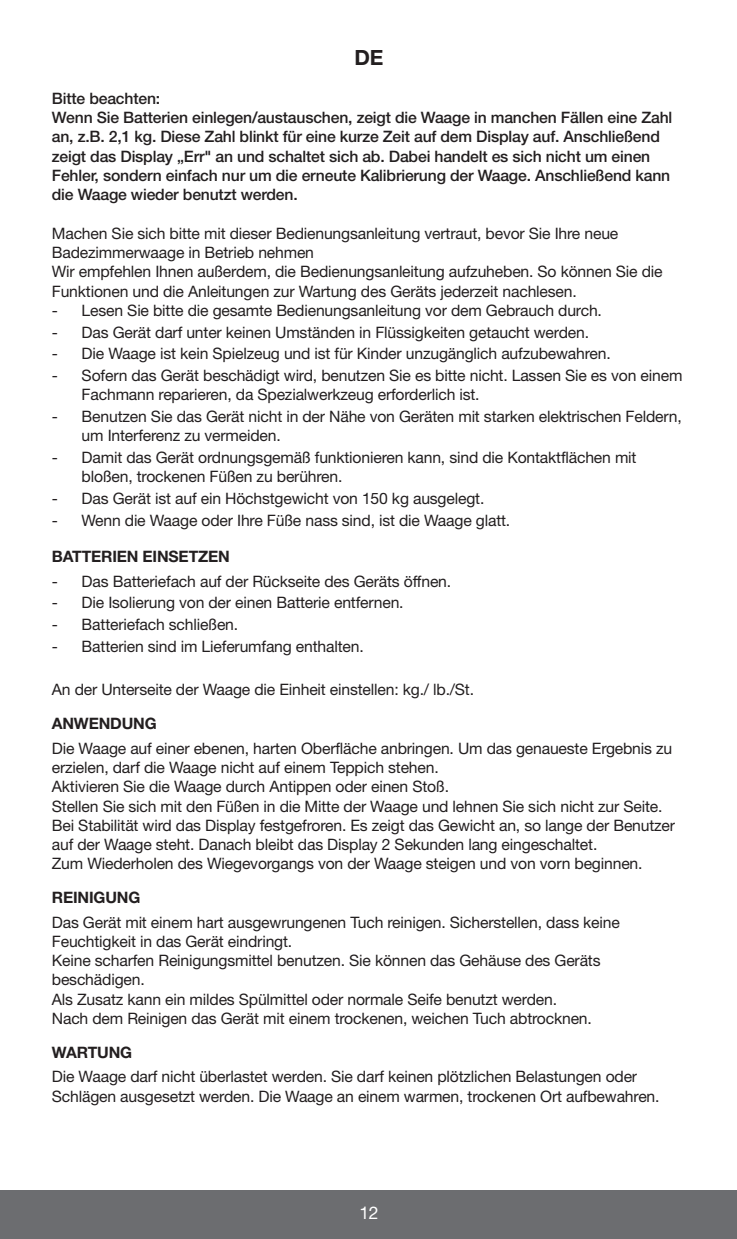
<style>
.page{position:relative;width:737px;height:1239px;background:#fff}
.page>*{position:absolute;margin:0;border:0;box-sizing:border-box;transform-origin:0 0}
.t1{font:700 21px "Helvetica Neue";color:#231f20}
.t2{font:17.5px "Helvetica Neue";color:#fff}
.t3{font:15.75px/19.2px "Helvetica Neue";letter-spacing:-.01em;color:#231f20}
.t4{font:500 15.75px/19.2px "Helvetica Neue";letter-spacing:-.01em;color:#231f20}
.t5{font:700 15.75px "Helvetica Neue";letter-spacing:-.01em;color:#231f20}
</style>
<div class="page">
<div style="left:0;top:1190px;width:737px;height:48px;background:#6c6d70"></div>
<h1 class="t1" style="left:354px;top:50px;width:30px">DE</h1>
<p class="t4" style="left:52px;top:90px;width:622px">Bitte beachten:<br>Wenn Sie Batterien einlegen/austauschen, zeigt die Waage in manchen Fällen eine Zahl an, z.B. 2,1 kg. Diese Zahl blinkt für eine kurze Zeit auf dem Display auf. Anschließend zeigt das Display „Err" an und schaltet sich ab. Dabei handelt es sich nicht um einen Fehler, sondern einfach nur um die erneute Kalibrierung der Waage. Anschließend kann die Waage wieder benutzt werden.</p>
<p class="t3" style="left:52px;top:225px;width:612px">Machen Sie sich bitte mit dieser Bedienungsanleitung vertraut, bevor Sie Ihre neue Badezimmerwaage in Betrieb nehmen<br>Wir empfehlen Ihnen außerdem, die Bedienungsanleitung aufzuheben. So können Sie die Funktionen und die Anleitungen zur Wartung des Geräts jederzeit nachlesen.</p>
<p class="t3" style="left:52px;top:302px;width:551px">- Lesen Sie bitte die gesamte Bedienungsanleitung vor dem Gebrauch durch.</p>
<p class="t3" style="left:52px;top:324px;width:538px">- Das Gerät darf unter keinen Umständen in Flüssigkeiten getaucht werden.</p>
<p class="t3" style="left:52px;top:345px;width:560px">- Die Waage ist kein Spielzeug und ist für Kinder unzugänglich aufzubewahren.</p>
<p class="t3" style="left:82px;top:367px;width:602px;text-indent:-30px">- Sofern das Gerät beschädigt wird, benutzen Sie es bitte nicht. Lassen Sie es von einem<br>Fachmann reparieren, da Spezialwerkzeug erforderlich ist.</p>
<p class="t3" style="left:82px;top:408px;width:601px;text-indent:-30px">- Benutzen Sie das Gerät nicht in der Nähe von Geräten mit starken elektrischen Feldern, um Interferenz zu vermeiden.</p>
<p class="t3" style="left:82px;top:449px;width:556px;text-indent:-30px">- Damit das Gerät ordnungsgemäß funktionieren kann, sind die Kontaktflächen mit bloßen, trockenen Füßen zu berühren.</p>
<p class="t3" style="left:52px;top:490px;width:434px">- Das Gerät ist auf ein Höchstgewicht von 150 kg ausgelegt.</p>
<p class="t3" style="left:52px;top:512px;width:460px">- Wenn die Waage oder Ihre Füße nass sind, ist die Waage glatt.</p>
<p class="t5" style="left:52px;top:551px;width:179px">BATTERIEN EINSETZEN</p>
<p class="t3" style="left:52px;top:573px;width:401px">- Das Batteriefach auf der Rückseite des Geräts öffnen.</p>
<p class="t3" style="left:52px;top:594px;width:353px">- Die Isolierung von der einen Batterie entfernen.</p>
<p class="t3" style="left:52px;top:616px;width:188px">- Batteriefach schließen.</p>
<p class="t3" style="left:52px;top:638px;width:313px">- Batterien sind im Lieferumfang enthalten.</p>
<p class="t3" style="left:52px;top:681px;width:424px">An der Unterseite der Waage die Einheit einstellen: kg./ lb./St.</p>
<p class="t5" style="left:52px;top:718px;width:106px">ANWENDUNG</p>
<p class="t3" style="left:52px;top:740px;width:625px">Die Waage auf einer ebenen, harten Oberfläche anbringen. Um das genaueste Ergebnis zu erzielen, darf die Waage nicht auf einem Teppich stehen.<br>Aktivieren Sie die Waage durch Antippen oder einen Stoß.<br>Stellen Sie sich mit den Füßen in die Mitte der Waage und lehnen Sie sich nicht zur Seite.<br>Bei Stabilität wird das Display festgefroren. Es zeigt das Gewicht an, so lange der Benutzer auf der Waage steht. Danach bleibt das Display 2 Sekunden lang eingeschaltet.<br>Zum Wiederholen des Wiegevorgangs von der Waage steigen und von vorn beginnen.</p>
<p class="t5" style="left:52px;top:892px;width:90px">REINIGUNG</p>
<p class="t3" style="left:52px;top:913px;width:569px">Das Gerät mit einem hart ausgewrungenen Tuch reinigen. Sicherstellen, dass keine Feuchtigkeit in das Gerät eindringt.<br>Keine scharfen Reinigungsmittel benutzen. Sie können das Gehäuse des Geräts beschädigen.<br>Als Zusatz kann ein mildes Spülmittel oder normale Seife benutzt werden.<br>Nach dem Reinigen das Gerät mit einem trockenen, weichen Tuch abtrocknen.</p>
<p class="t5" style="left:52px;top:1046px;width:82px">WARTUNG</p>
<p class="t3" style="left:52px;top:1068px;width:609px">Die Waage darf nicht überlastet werden. Sie darf keinen plötzlichen Belastungen oder<br>Schlägen ausgesetzt werden. Die Waage an einem warmen, trockenen Ort aufbewahren.</p>
<p class="t2" style="left:359px;top:1206px;width:21px">12</p>
</div>
